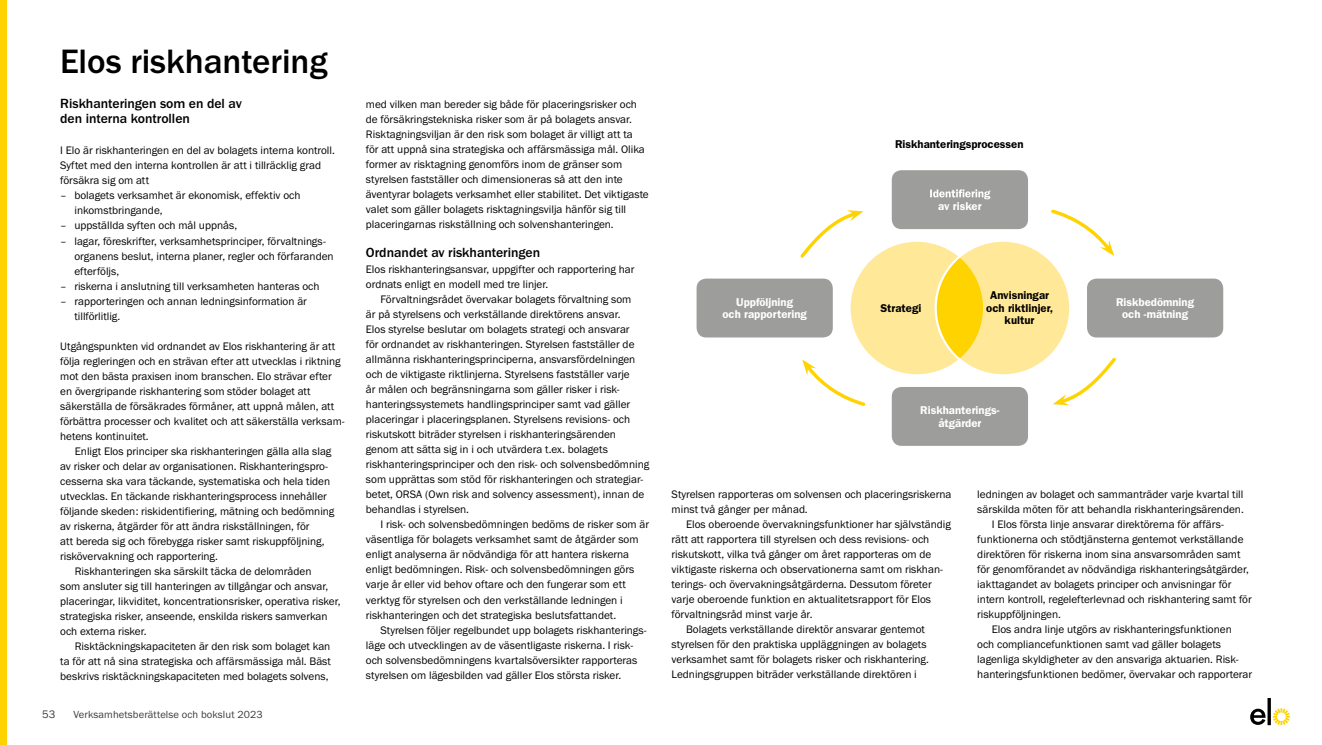
<style>
.page{position:relative;width:1322px;height:745px;background:#fff}
.page>*{position:absolute;margin:0;border:0;box-sizing:border-box;transform-origin:0 0}
.t1{font:500 35px "Franklin Gothic URW";color:#000}
.t2{font:500 13.75px/15px "Franklin Gothic URW";color:#000}
.t3{font:600 11.38px/12.5px "Franklin Gothic";color:#fff;text-align:center}
.t4{font:600 11.38px/12.5px "Franklin Gothic";color:#000;text-align:center}
.t5{font:11.25px/15px "Franklin Gothic URW Boo";color:#000}
.t6{font:11.25px "Franklin Gothic URW Boo";color:#3c3c3b}
.t7{font:10.62px "Franklin Gothic URW Boo";letter-spacing:.01em;color:#3c3c3b}
</style>
<div class="page">
<svg style="left:1250px;top:698px;width:40px;height:26px"></svg>
<div style="left:0;top:0;width:7px;height:744px;background:#ffd300"></div>
<div style="left:892px;top:170px;width:136px;height:59px;background:#9d9d9c;border-radius:10px"></div>
<svg style="left:930px;top:189px;width:60px;height:10px"></svg>
<div style="left:892px;top:386px;width:136px;height:59px;background:#9d9d9c;border-radius:10px"></div>
<div style="left:1087px;top:278px;width:136px;height:59px;background:#9d9d9c;border-radius:10px"></div>
<div style="left:696px;top:278px;width:137px;height:59px;background:#9d9d9c;border-radius:10px"></div>
<div style="left:849px;top:240px;width:135px;height:135px;background:#ffe897;border-radius:50%"></div>
<div style="left:935px;top:240px;width:135px;height:135px;background:#ffe897;border-radius:50%"></div>
<div style="left:937px;top:257px;width:46px;height:101px;background:#ffd300;border-radius:50%"></div>
<svg style="left:802px;top:359px;width:64px;height:47px"></svg>
<svg style="left:1051px;top:209px;width:63px;height:47px"></svg>
<svg style="left:1053px;top:357px;width:63px;height:48px"></svg>
<svg style="left:800px;top:210px;width:63px;height:48px"></svg>
<h1 class="t1" style="left:60px;top:40px;width:269px">Elos riskhantering</h1>
<p class="t2" style="left:60px;top:96px;width:183px">Riskhanteringen som en del av den interna kontrollen</p>
<p class="t5" style="left:60px;top:143px;width:276px">I Elo är riskhanteringen en del av bolagets interna kontroll.<br>Syftet med den interna kontrollen är att i tillräcklig grad försäkra sig om att</p>
<p class="t5" style="left:74px;top:188px;width:227px;text-indent:-14px">– bolagets verksamhet är ekonomisk, effektiv och inkomstbringande,</p>
<p class="t5" style="left:60px;top:218px;width:178px">– uppställda syften och mål uppnås,</p>
<p class="t5" style="left:74px;top:233px;width:261px;text-indent:-14px">– lagar, föreskrifter, verksamhetsprinciper, förvaltnings&shy;organens beslut, interna planer, regler och förfaranden efterföljs,</p>
<p class="t5" style="left:60px;top:278px;width:261px">– riskerna i anslutning till verksamheten hanteras och</p>
<p class="t5" style="left:74px;top:293px;width:234px;text-indent:-14px">– rapporteringen och annan ledningsinformation är tillförlitlig.</p>
<p class="t5" style="left:60px;top:338px;width:286px">Utgångspunkten vid ordnandet av Elos riskhantering är att följa regleringen och en strävan efter att utvecklas i riktning mot den bästa praxisen inom branschen. Elo strävar efter en övergripande riskhantering som stöder bolaget att säkerställa de försäkrades förmåner, att uppnå målen, att förbättra processer och kvalitet och att säkerställa verksam&shy;hetens kontinuitet.</p>
<p class="t5" style="left:75px;top:443px;width:258px">Enligt Elos principer ska riskhanteringen gälla alla slag</p>
<p class="t5" style="left:60px;top:458px;width:269px">av risker och delar av organisationen. Riskhanteringspro-</p>
<p class="t5" style="left:60px;top:473px;width:271px">cesserna ska vara täckande, systematiska och hela tiden</p>
<p class="t5" style="left:60px;top:488px;width:268px">utvecklas. En täckande riskhanteringsprocess innehåller</p>
<p class="t5" style="left:60px;top:503px;width:276px">följande skeden: riskidentifiering, mätning och bedömning</p>
<p class="t5" style="left:60px;top:518px;width:251px">av riskerna, åtgärder för att ändra riskställningen, för</p>
<p class="t5" style="left:60px;top:533px;width:266px">att bereda sig och förebygga risker samt riskuppföljning,</p>
<p class="t5" style="left:60px;top:548px;width:159px">riskövervakning och rapportering.</p>
<p class="t5" style="left:75px;top:563px;width:238px">Riskhanteringen ska särskilt täcka de delområden</p>
<p class="t5" style="left:60px;top:578px;width:270px">som ansluter sig till hanteringen av tillgångar och ansvar,</p>
<p class="t5" style="left:60px;top:593px;width:282px">placeringar, likviditet, koncentrationsrisker, operativa risker,</p>
<p class="t5" style="left:60px;top:608px;width:269px">strategiska risker, anseende, enskilda riskers samverkan</p>
<p class="t5" style="left:60px;top:623px;width:88px">och externa risker.</p>
<p class="t5" style="left:75px;top:638px;width:257px">Risktäckningskapaciteten är den risk som bolaget kan</p>
<p class="t5" style="left:60px;top:653px;width:272px">ta för att nå sina strategiska och affärsmässiga mål. Bäst</p>
<p class="t5" style="left:60px;top:668px;width:270px">beskrivs risktäckningskapaciteten med bolagets solvens,</p>
<p class="t6" style="left:42px;top:707px;width:15px">53</p>
<p class="t7" style="left:73px;top:707px;width:191px">Verksamhetsberättelse och bokslut 2023</p>
<p class="t5" style="left:366px;top:96px;width:284px">med vilken man bereder sig både för placeringsrisker och de försäkringstekniska risker som är på bolagets ansvar.<br>Risktagningsviljan är den risk som bolaget är villigt att ta<br>för att uppnå sina strategiska och affärsmässiga mål. Olika former av risktagning genomförs inom de gränser som styrelsen fastställer och dimensioneras så att den inte äventyrar bolagets verksamhet eller stabilitet. Det viktigaste valet som gäller bolagets risktagningsvilja hänför sig till placeringarnas riskställning och solvenshanteringen.</p>
<p class="t2" style="left:366px;top:244px;width:176px">Ordnandet av riskhanteringen</p>
<p class="t5" style="left:366px;top:261px;width:270px">Elos riskhanteringsansvar, uppgifter och rapportering har ordnats enligt en modell med tre linjer.</p>
<p class="t5" style="left:366px;top:291px;width:285px;text-indent:14px">Förvaltningsrådet övervakar bolagets förvaltning som<br>är på styrelsens och verkställande direktörens ansvar.<br>Elos styrelse beslutar om bolagets strategi och ansvarar<br>för ordnandet av riskhanteringen. Styrelsen fastställer de allmänna riskhanteringsprinciperna, ansvarsfördelningen och de viktigaste riktlinjerna. Styrelsens fastställer varje<br>år målen och begränsningarna som gäller risker i risk&shy;hanteringssystemets handlingsprinciper samt vad gäller placeringar i placeringsplanen. Styrelsens revisions- och riskutskott biträder styrelsen i riskhanteringsärenden genom att sätta sig in i och utvärdera t.ex. bolagets riskhanteringsprinciper och den risk- och solvensbedömning som upprättas som stöd för riskhanteringen och strategiar&shy;betet, ORSA (Own risk and solvency assessment), innan de behandlas i styrelsen.</p>
<p class="t5" style="left:366px;top:516px;width:285px;text-indent:14px">I risk- och solvensbedömningen bedöms de risker som är väsentliga för bolagets verksamhet samt de åtgärder som enligt analyserna är nödvändiga för att hantera riskerna enligt bedömningen. Risk- och solvensbedömningen görs varje år eller vid behov oftare och den fungerar som ett verktyg för styrelsen och den verkställande ledningen i riskhanteringen och det strategiska beslutsfattandet.</p>
<p class="t5" style="left:366px;top:621px;width:282px;text-indent:14px">Styrelsen följer regelbundet upp bolagets riskhanterings&shy;läge och utvecklingen av de väsentligaste riskerna. I risk&shy;och solvensbedömningens kvartalsöversikter rapporteras styrelsen om lägesbilden vad gäller Elos största risker.</p>
<p class="t4" style="left:895px;top:138px;width:130px">Riskhanteringsprocessen</p>
<p class="t3" style="left:938px;top:199px;width:45px">av risker</p>
<p class="t3" style="left:722px;top:295px;width:86px">Uppföljning<br>och rapportering</p>
<p class="t4" style="left:880px;top:301px;width:42px">Strategi</p>
<p class="t4" style="left:986px;top:289px;width:69px">Anvisningar och riktlinjer, kultur</p>
<p class="t3" style="left:920px;top:403px;width:81px">Riskhanterings&shy;åtgärder</p>
<p class="t3" style="left:1116px;top:295px;width:80px">Riskbedömning och -mätning</p>
<p class="t5" style="left:671px;top:486px;width:281px">Styrelsen rapporteras om solvensen och placeringsriskerna minst två gånger per månad.</p>
<p class="t5" style="left:686px;top:516px;width:266px">Elos oberoende övervakningsfunktioner har självständig</p>
<p class="t5" style="left:671px;top:531px;width:259px">rätt att rapportera till styrelsen och dess revisions- och</p>
<p class="t5" style="left:671px;top:546px;width:261px">riskutskott, vilka två gånger om året rapporteras om de</p>
<p class="t5" style="left:671px;top:561px;width:273px">viktigaste riskerna och observationerna samt om riskhan-</p>
<p class="t5" style="left:671px;top:576px;width:262px">terings- och övervakningsåtgärderna. Dessutom företer</p>
<p class="t5" style="left:671px;top:591px;width:261px">varje oberoende funktion en aktualitetsrapport för Elos</p>
<p class="t5" style="left:671px;top:606px;width:142px">förvaltningsråd minst varje år.</p>
<p class="t5" style="left:686px;top:621px;width:240px">Bolagets verkställande direktör ansvarar gentemot</p>
<p class="t5" style="left:671px;top:636px;width:256px">styrelsen för den praktiska uppläggningen av bolagets</p>
<p class="t5" style="left:671px;top:651px;width:259px">verksamhet samt för bolagets risker och riskhantering.</p>
<p class="t5" style="left:671px;top:666px;width:247px">Ledningsgruppen biträder verkställande direktören i</p>
<p class="t5" style="left:977px;top:486px;width:268px">ledningen av bolaget och sammanträder varje kvartal till</p>
<p class="t5" style="left:977px;top:501px;width:268px">särskilda möten för att behandla riskhanteringsärenden.</p>
<p class="t5" style="left:992px;top:516px;width:234px">I Elos första linje ansvarar direktörerna för affärs-</p>
<p class="t5" style="left:977px;top:531px;width:268px">funktionerna och stödtjänsterna gentemot verkställande</p>
<p class="t5" style="left:977px;top:546px;width:265px">direktören för riskerna inom sina ansvarsområden samt</p>
<p class="t5" style="left:977px;top:561px;width:273px">för genomförandet av nödvändiga riskhanteringsåtgärder,</p>
<p class="t5" style="left:977px;top:576px;width:255px">iakttagandet av bolagets principer och anvisningar för</p>
<p class="t5" style="left:977px;top:591px;width:276px">intern kontroll, regelefterlevnad och riskhantering samt för</p>
<p class="t5" style="left:977px;top:606px;width:85px">riskuppföljningen.</p>
<p class="t5" style="left:992px;top:621px;width:241px">Elos andra linje utgörs av riskhanteringsfunktionen</p>
<p class="t5" style="left:977px;top:636px;width:245px">och compliancefunktionen samt vad gäller bolagets</p>
<p class="t5" style="left:977px;top:651px;width:263px">lagenliga skyldigheter av den ansvariga aktuarien. Risk-</p>
<p class="t5" style="left:977px;top:666px;width:276px">hanteringsfunktionen bedömer, övervakar och rapporterar</p>
</div>
